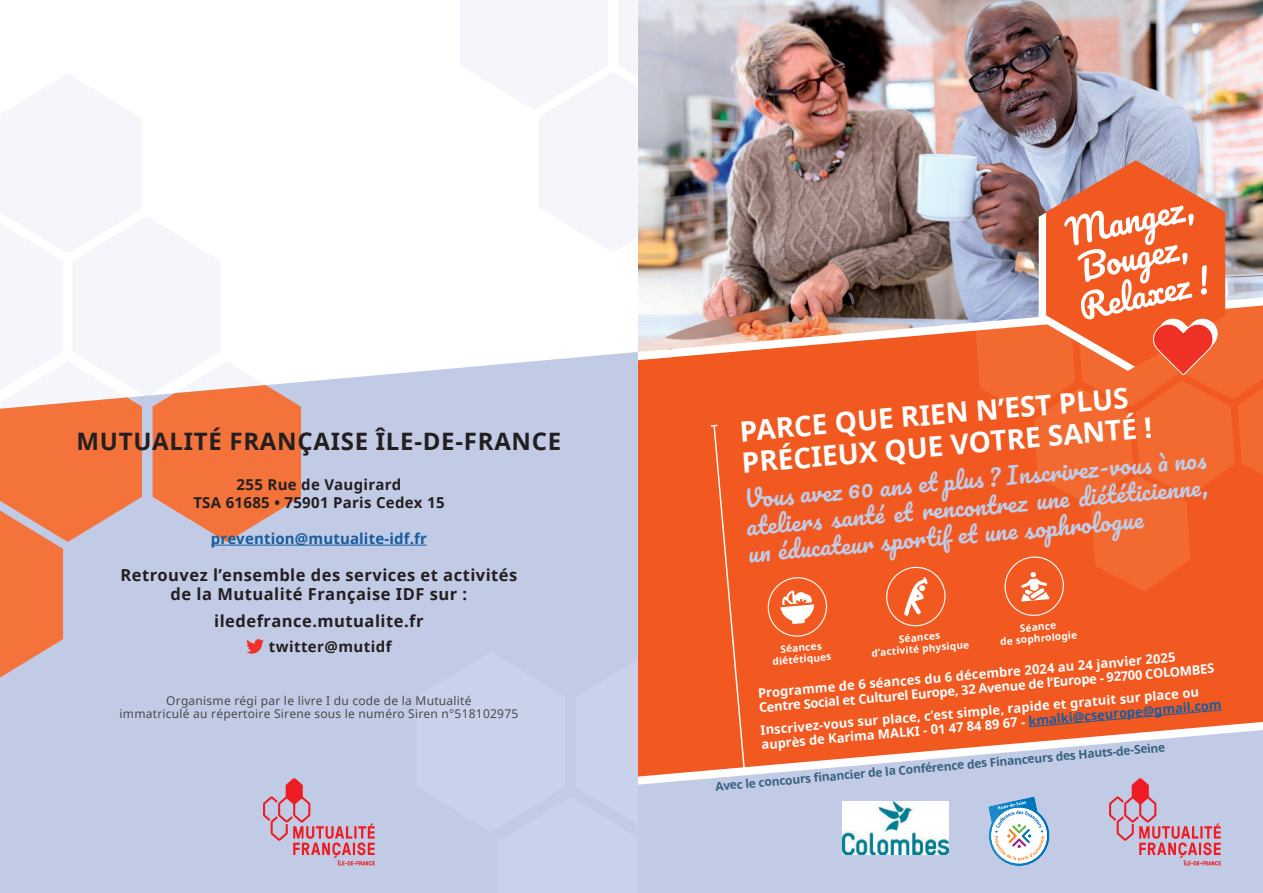
<style>
.page{position:relative;width:1263px;height:893px;background:#fff}
.page>*{position:absolute;margin:0;border:0;box-sizing:border-box;transform-origin:0 0}
.t1{font:700 28.05px/31.7px "Noto Sans";color:#fff}
.t2{font:700 24px "Noto Sans";letter-spacing:.03em;color:#231f20}
.t3{font:22.95px/27.3px "Pacifico";color:#c2cbe6;text-align:justify}
.t4{font:700 16.5px/19.5px "Noto Sans";letter-spacing:.03em;color:#231f20;text-align:center}
.t5{font:700 15px/18px "Noto Sans";letter-spacing:.02em;color:#231f20;text-align:center}
.t6{font:700 15px "Noto Sans";letter-spacing:.01em;color:#175d9e}
.t7{font:700 12.9px/14.4px "Noto Sans";color:#fff}
.t8{font:12px/13.5px "Noto Sans";letter-spacing:.02em;color:#494a4b;text-align:center}
.t9{font:700 12px "Noto Sans";color:#396280}
.t10{font:700 10.05px/11.6px "Noto Sans";color:#fff;text-align:center}
.s1{color:#175d9e}
</style>
<div class="page">
<img style="left:638px;top:0;width:625px;height:291px">
<div style="left:638px;top:365px;width:625px;height:350px;background:#f15921"></div>
<img style="left:638px;top:291px;width:338px;height:74px">
<svg style="left:1028px;top:709px;width:195px;height:6px"></svg>
<div style="left:709px;top:424px;width:40px;height:291px;background:#f15921"></div>
<div style="left:638px;top:790px;width:625px;height:103px;background:#c2cbe6"></div>
<svg style="left:638px;top:715px;width:625px;height:75px;background:#de9b8c"></svg>
<svg style="left:765px;top:574px;width:65px;height:66px;background:#f37a4d"></svg>
<svg style="left:883px;top:564px;width:65px;height:65px;background:#f26e3d"></svg>
<svg style="left:976px;top:160px;width:287px;height:459px;background:#e57146"></svg>
<div style="left:0;top:352px;width:638px;height:541px;background:#c2cbe6"></div>
<div style="left:417px;top:652px;width:221px;height:241px;background:#cad1ea"></div>
<hr style="left:211px;top:545px;width:216px;height:1px;background:#175d9e">
<svg style="left:0;top:352px;width:301px;height:325px;background:#dea99b"></svg>
<svg style="left:1109px;top:778px;width:112px;height:87px;background:#c9abc3"></svg>
<svg style="left:263px;top:778px;width:112px;height:87px;background:#c9abc3"></svg>
<svg style="left:988px;top:797px;width:61px;height:69px"></svg>
<img style="left:842px;top:802px;width:106px;height:52px">
<h2 class="t2" style="left:77px;top:432px;width:486px">MUTUALITÉ FRANÇAISE ÎLE-DE-FRANCE</h2>
<p class="t5" style="left:193px;top:477px;width:253px">255 Rue de Vaugirard<br>TSA 61685 • 75901 Paris Cedex 15</p>
<p class="t6" style="left:211px;top:532px;width:217px">prevention@mutualite-idf.fr</p>
<p class="t4" style="left:120px;top:566px;width:398px">Retrouvez l’ensemble des services et activités de la Mutualité Française IDF sur :</p>
<p class="t4" style="left:214px;top:613px;width:211px">iledefrance.mutualite.fr</p>
<p class="t5" style="left:269px;top:639px;width:124px">twitter@mutidf</p>
<p class="t8" style="left:120px;top:695px;width:400px">Organisme régi par le livre I du code de la Mutualité<br>immatriculé au répertoire Sirene sous le numéro Siren n°518102975</p>
<h1 class="t1" style="left:738px;top:418px;width:413px;rotate:-5deg">PARCE QUE RIEN N’EST PLUS<br>PRÉCIEUX QUE VOTRE SANTÉ !</h1>
<h3 class="t3" style="left:742px;top:487px;width:467px;rotate:-5deg">Vous avez 60 ans et plus ? Inscrivez-vous à nos ateliers santé et rencontrez une diététicienne, un éducateur sportif et une sophrologue</h3>
<p class="t10" style="left:771px;top:645px;width:60px;rotate:-5deg">Séances diététiques</p>
<p class="t10" style="left:870px;top:637px;width:99px;rotate:-5deg">Séances<br>d’activité physique</p>
<p class="t10" style="left:999px;top:625px;width:79px;rotate:-5deg">Séance<br>de sophrologie</p>
<p class="t7" style="left:757px;top:688px;width:458px;rotate:-5deg">Programme de 6 séances du 6 décembre 2024 au 24 janvier 2025<br>Centre Social et Culturel Europe, 32 Avenue de l’Europe - 92700 COLOMBES</p>
<p class="t7" style="left:760px;top:724px;width:463px;rotate:-5deg">Inscrivez-vous sur place, c’est simple, rapide et gratuit sur place ou auprès de Karima MALKI - 01 47 84 89 67 - <span class="s1">kmalki@cseurope@gmail.com</span></p>
<p class="t9" style="left:715px;top:778px;width:453px;rotate:-5deg">Avec le concours fi nancier de la Conférence des Financeurs des Hauts-de-Seine</p>
</div>
